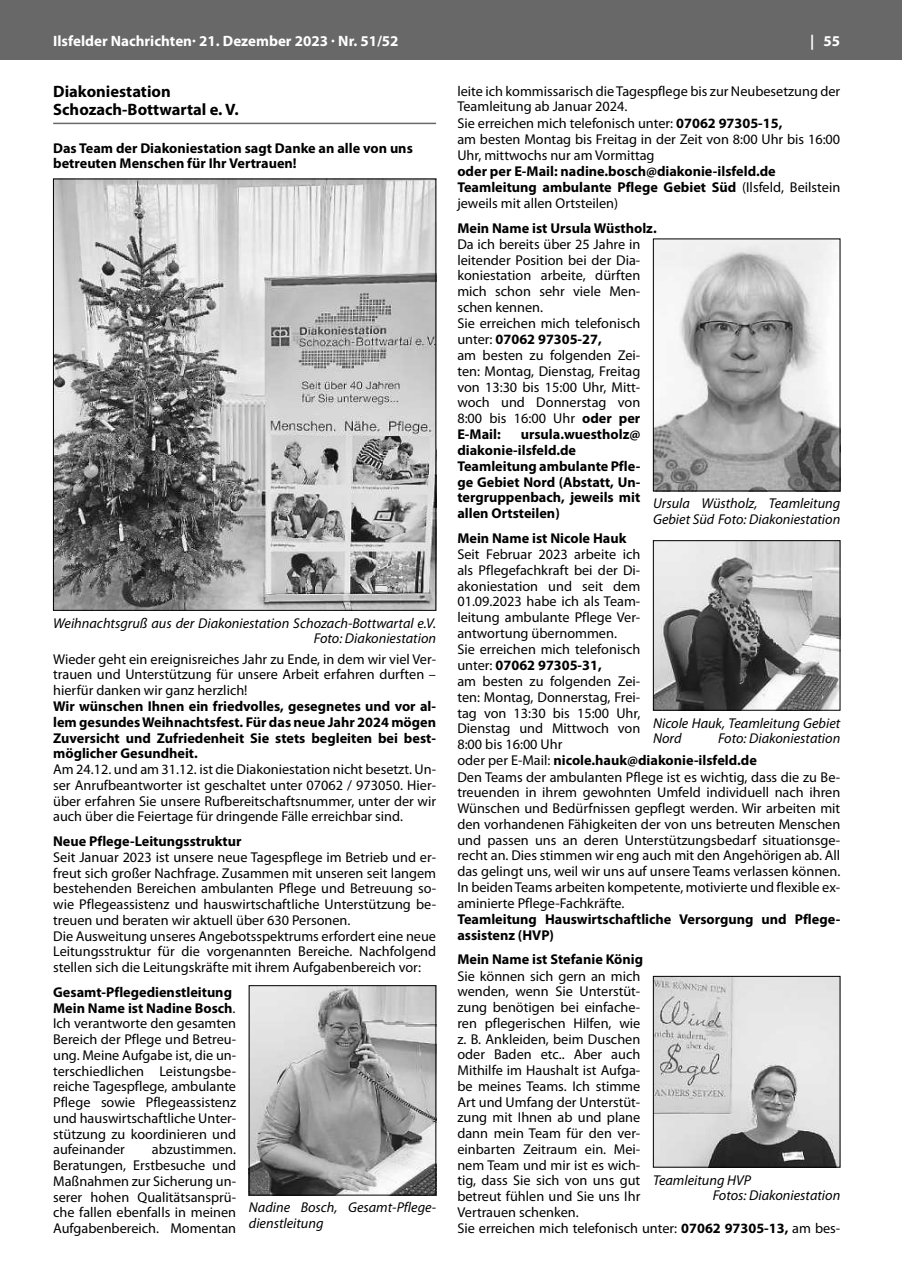
<style>
.page{position:relative;width:902px;height:1280px;background:#fff}
.page>*{position:absolute;margin:0;border:0;box-sizing:border-box;transform-origin:0 0}
.t1{font:700 16.5px/18px "Myriad Pro";color:#000}
.t2{font:700 15px "Myriad Pro";color:#fff}
.t3{font:14.25px/15.8px "Myriad Pro";color:#000}
.t4{font:700 14.25px/15.8px "Myriad Pro";color:#000}
.t5{font:italic 14.25px/15.8px "Myriad Pro";color:#000}
.s1{font-weight:700}
.s2{font-weight:400}
</style>
<div class="page">
<div style="left:0;top:0;width:901px;height:60px;background:#676867"></div>
<hr style="left:53px;top:123px;width:383px;height:1px;background:#676867">
<img style="left:55px;top:181px;width:379px;height:428px">
<img style="left:251px;top:987px;width:183px;height:206px">
<div style="left:249px;top:985px;width:187px;height:210px;border:1px solid #000"></div>
<img style="left:655px;top:241px;width:183px;height:248px">
<div style="left:653px;top:239px;width:187px;height:252px;border:1px solid #000"></div>
<img style="left:655px;top:542px;width:183px;height:166px">
<div style="left:653px;top:540px;width:187px;height:170px;border:1px solid #000"></div>
<img style="left:655px;top:978px;width:183px;height:187px">
<div style="left:653px;top:976px;width:187px;height:191px;border:1px solid #000"></div>
<p class="t2" style="left:53px;top:31px;width:347px">Ilsfelder Nachrichten· 21. Dezember 2023 · Nr. 51/52</p>
<p class="t2" style="left:810px;top:31px;width:31px">| 55</p>
<p class="t1" style="left:53px;top:82px;width:187px">Diakoniestation<br>Schozach-Bottwartal e. V.</p>
<p class="t4" style="left:53px;top:139px;width:361px">Das Team der Diakoniestation sagt Danke an alle von uns betreuten Menschen für Ihr Vertrauen!</p>
<p class="t3" style="left:457px;top:83px;width:384px">leite ich kommissarisch die Tagespflege bis zur Neubesetzung der Teamleitung ab Januar 2024.<br>Sie erreichen mich telefonisch unter: <span class="s1">07062 97305-15,<br></span>am besten Montag bis Freitag in der Zeit von 8:00 Uhr bis 16:00<br>Uhr, mittwochs nur am Vormittag</p>
<p class="t4" style="left:457px;top:163px;width:384px">oder per E-Mail: nadine.bosch@diakonie-ilsfeld.de<br>Teamleitung ambulante Pflege Gebiet Süd <span class="s2">(Ilsfeld, Beilstein jeweils mit allen Ortsteilen)</span></p>
<p class="t4" style="left:457px;top:220px;width:201px">Mein Name ist Ursula Wüstholz.</p>
<p class="t3" style="left:457px;top:236px;width:184px">Da ich bereits über 25 Jahre in leitender Position bei der Dia&shy;koniestation arbeite, dürften mich schon sehr viele Men&shy;schen kennen.<br>Sie erreichen mich telefonisch unter: <span class="s1">07062 97305-27,<br></span>am besten zu folgenden Zei&shy;ten: Montag, Dienstag, Freitag von 13:30 bis 15:00 Uhr, Mitt&shy;woch und Donnerstag von<br>8:00 bis 16:00 Uhr <span class="s1">oder per<br>E-Mail:</span></p>
<p class="t4" style="left:457px;top:426px;width:184px;text-indent:63px">ursula.wuestholz@ diakonie-ilsfeld.de<br>Teamleitung ambulante Pfle&shy;ge Gebiet Nord (Abstatt, Un&shy;tergruppenbach, jeweils mit allen Ortsteilen)</p>
<p class="t4" style="left:457px;top:530px;width:170px">Mein Name ist Nicole Hauk</p>
<p class="t3" style="left:457px;top:546px;width:384px">Seit Februar 2023 arbeite ich<br>als Pflegefachkraft bei der Di-<br>akoniestation und seit dem<br>01.09.2023 habe ich als Team-<br>leitung ambulante Pflege Ver-<br>antwortung übernommen.<br>Sie erreichen mich telefonisch<br>unter: <span class="s1">07062 97305-31,<br></span>am besten zu folgenden Zei-<br>ten: Montag, Donnerstag, Frei-<br>tag von 13:30 bis 15:00 Uhr,<br>Dienstag und Mittwoch von<br>8:00 bis 16:00 Uhr<br>oder per E-Mail: <span class="s1">nicole.hauk@diakonie-ilsfeld.de<br></span>Den Teams der ambulanten Pflege ist es wichtig, dass die zu Be&shy;treuenden in ihrem gewohnten Umfeld individuell nach ihren Wünschen und Bedürfnissen gepflegt werden. Wir arbeiten mit den vorhandenen Fähigkeiten der von uns betreuten Menschen und passen uns an deren Unterstützungsbedarf situationsge&shy;recht an. Dies stimmen wir eng auch mit den Angehörigen ab. All das gelingt uns, weil wir uns auf unsere Teams verlassen können.<br>In beiden Teams arbeiten kompetente, motivierte und flexible ex&shy;aminierte Pflege-Fachkräfte.</p>
<p class="t4" style="left:457px;top:911px;width:384px">Teamleitung Hauswirtschaftliche Versorgung und Pflege&shy;assistenz (HVP)</p>
<p class="t4" style="left:457px;top:951px;width:187px">Mein Name ist Stefanie König</p>
<p class="t3" style="left:457px;top:968px;width:384px">Sie können sich gern an mich<br>wenden, wenn Sie Unterstüt-<br>zung benötigen bei einfache-<br>ren pflegerischen Hilfen, wie<br>z. B. Ankleiden, beim Duschen<br>oder Baden etc.. Aber auch<br>Mithilfe im Haushalt ist Aufga-<br>be meines Teams. Ich stimme<br>Art und Umfang der Unterstüt-<br>zung mit Ihnen ab und plane<br>dann mein Team für den ver-<br>einbarten Zeitraum ein. Mei-<br>nem Team und mir ist es wich-<br>tig, dass Sie sich von uns gut<br>betreut fühlen und Sie uns Ihr<br>Vertrauen schenken.<br>Sie erreichen mich telefonisch unter: <span class="s1">07062 97305-13,</span> am bes-</p>
<p class="t5" style="left:653px;top:495px;width:189px">Ursula Wüstholz, Teamleitung<br>Gebiet Süd Foto: Diakoniestation</p>
<p class="t5" style="left:53px;top:615px;width:384px;text-align:right">Weihnachtsgruß aus der Diakoniestation Schozach-Bottwartal e.V.<br>Foto: Diakoniestation</p>
<p class="t3" style="left:53px;top:651px;width:384px;text-align:justify">Wieder geht ein ereignisreiches Jahr zu Ende, in dem wir viel Ver&shy;trauen und Unterstützung für unsere Arbeit erfahren durften – hierfür danken wir ganz herzlich!</p>
<p class="t4" style="left:53px;top:698px;width:384px;text-align:justify">Wir wünschen Ihnen ein friedvolles, gesegnetes und vor al&shy;lem gesundes Weihnachtsfest. Für das neue Jahr 2024 mögen Zuversicht und Zufriedenheit Sie stets begleiten bei best&shy;möglicher Gesundheit.</p>
<p class="t3" style="left:53px;top:761px;width:384px;text-align:justify">Am 24.12. und am 31.12. ist die Diakoniestation nicht besetzt. Un&shy;ser Anrufbeantworter ist geschaltet unter 07062 / 973050. Hier&shy;über erfahren Sie unsere Rufbereitschaftsnummer, unter der wir auch über die Feiertage für dringende Fälle erreichbar sind.</p>
<p class="t4" style="left:53px;top:833px;width:190px">Neue Pflege-Leitungsstruktur</p>
<p class="t3" style="left:53px;top:849px;width:384px">Seit Januar 2023 ist unsere neue Tagespflege im Betrieb und er&shy;freut sich großer Nachfrage. Zusammen mit unseren seit langem bestehenden Bereichen ambulanten Pflege und Betreuung so&shy;wie Pflegeassistenz und hauswirtschaftliche Unterstützung be&shy;treuen und beraten wir aktuell über 630 Personen.<br>Die Ausweitung unseres Angebotsspektrums erfordert eine neue Leitungsstruktur für die vorgenannten Bereiche. Nachfolgend stellen sich die Leitungskräfte mit ihrem Aufgabenbereich vor:</p>
<p class="t3" style="left:53px;top:984px;width:184px"><span class="s1">Gesamt-Pflegedienstleitung<br>Mein Name ist Nadine Bosch</span>.<br>Ich verantworte den gesamten<br>Bereich der Pflege und Betreu&shy;ung. Meine Aufgabe ist, die un&shy;terschiedlichen Leistungsbe&shy;reiche Tagespflege, ambulante<br>Pflege sowie Pflegeassistenz und hauswirtschaftliche Unter&shy;stützung zu koordinieren und aufeinander</p>
<p class="t5" style="left:653px;top:715px;width:189px">Nicole Hauk, Teamleitung Gebiet<br>Nord</p>
<p class="t5" style="left:718px;top:730px;width:124px">Foto: Diakoniestation</p>
<p class="t3" style="left:53px;top:1141px;width:184px;text-align:justify;text-indent:99px">abzustimmen.<br>Beratungen, Erstbesuche und Maßnahmen zur Sicherung un&shy;serer hohen Qualitätsansprü&shy;che fallen ebenfalls in meinen Aufgabenbereich. Momentan</p>
<p class="t5" style="left:712px;top:1171px;width:129px;text-indent:-60px">Teamleitung HVP<br>Fotos: Diakoniestation</p>
<p class="t5" style="left:249px;top:1199px;width:189px">Nadine Bosch, Gesamt-Pflege&shy;dienstleitung</p>
</div>
